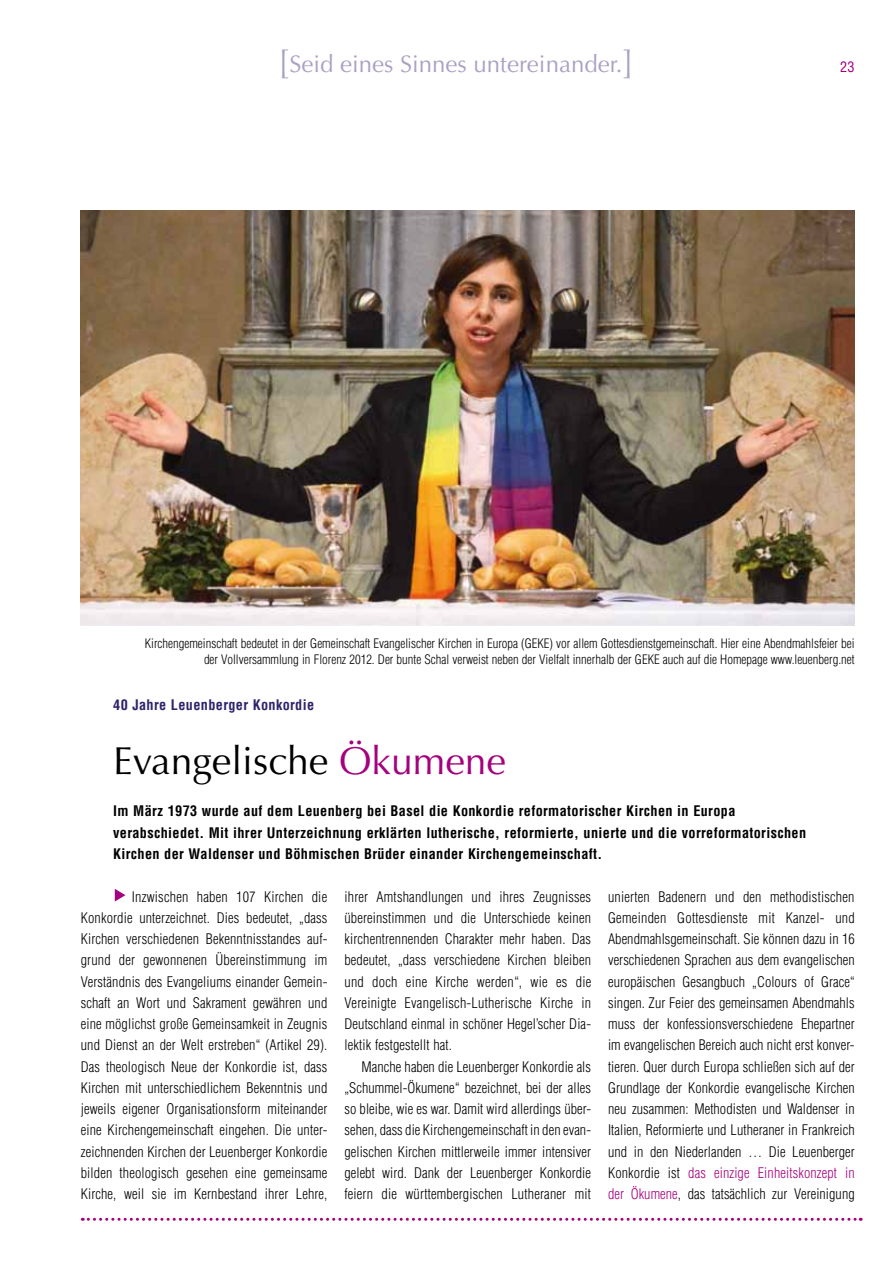
<style>
.page{position:relative;width:893px;height:1263px;background:#fff}
.page>*{position:absolute;margin:0;border:0;box-sizing:border-box;transform-origin:0 0}
.t1{font:39px "Optima";color:#000}
.t2{font:24px "Optima";color:#aba1c3}
.t3{font:300 condensed 14.25px/21.3px "Helvetica LT Std";letter-spacing:.01em;color:#000;text-align:justify}
.t4{font:700 condensed 14.25px/21.3px "Helvetica LT Std";letter-spacing:.025em;color:#000}
.t5{font:700 condensed 14.25px "Helvetica LT Std";letter-spacing:.025em;color:#2e246b}
.t6{font:condensed 14.25px "Helvetica LT Std";color:#a5027d}
.t7{font:300 condensed 12.75px/15.8px "Helvetica LT Std";color:#000;text-align:right}
.s1{font-size:36px}
.s2{color:#a5027d}
</style>
<div class="page">
<svg style="left:82px;top:1218px;width:779px;height:3px"></svg>
<svg style="left:115px;top:889px;width:10px;height:12px"></svg>
<img style="left:81px;top:210px;width:774px;height:415px">
<h2 class="t2" style="left:278px;top:50px;width:358px"><span class="s1">[</span>Seid eines Sinnes untereinander.<span class="s1">]</span></h2>
<p class="t6" style="left:840px;top:58px;width:16px">23</p>
<p class="t7" style="left:145px;top:635px;width:711px">Kirchengemeinschaft bedeutet in der Gemeinschaft Evangelischer Kirchen in Europa (GEKE) vor allem Gottesdienstgemeinschaft. Hier eine Abendmahlsfeier bei der Vollversammlung in Florenz 2012. Der bunte Schal verweist neben der Vielfalt innerhalb der GEKE auch auf die Homepage www.leuenberg.net</p>
<p class="t5" style="left:113px;top:696px;width:202px">40 Jahre Leuenberger Konkordie</p>
<h1 class="t1" style="left:113px;top:738px;width:394px">Evangelische <span class="s2">Ökumene</span></h1>
<p class="t4" style="left:113px;top:800px;width:694px">Im März 1973 wurde auf dem Leuenberg bei Basel die Konkordie reformatorischer Kirchen in Europa verabschiedet. Mit ihrer Unterzeichnung erklärten lutherische, reformierte, unierte und die vorreformatorischen<br>Kirchen der Waldenser und Böhmischen Brüder einander Kirchengemeinschaft.</p>
<p class="t3" style="left:81px;top:886px;width:248px;text-indent:51px">Inzwischen haben 107 Kirchen die Konkordie unterzeichnet. Dies bedeutet, „dass Kirchen verschiedenen Bekenntnisstandes auf&shy;grund der gewonnenen Übereinstimmung im Verständnis des Evangeliums einander Gemein&shy;schaft an Wort und Sakrament gewähren und eine möglichst große Gemeinsamkeit in Zeugnis und Dienst an der Welt erstreben“ (Artikel 29).<br>Das theologisch Neue der Konkordie ist, dass Kirchen mit unterschiedlichem Bekenntnis und jeweils eigener Organisationsform miteinander eine Kirchengemeinschaft eingehen. Die unter&shy;zeichnenden Kirchen der Leuenberger Konkordie bilden theologisch gesehen eine gemeinsame Kirche, weil sie im Kernbestand ihrer Lehre,</p>
<p class="t3" style="left:344px;top:886px;width:248px">ihrer Amtshandlungen und ihres Zeugnisses übereinstimmen und die Unterschiede keinen kirchentrennenden Charakter mehr haben. Das bedeutet, „dass verschiedene Kirchen bleiben und doch eine Kirche werden“, wie es die Vereinigte Evangelisch-Lutherische Kirche in Deutschland einmal in schöner Hegel’scher Dia&shy;lektik festgestellt hat.</p>
<p class="t3" style="left:344px;top:1056px;width:248px;text-indent:17px">Manche haben die Leuenberger Konkordie als „Schummel-Ökumene“ bezeichnet, bei der alles so bleibe, wie es war. Damit wird allerdings über&shy;sehen, dass die Kirchengemeinschaft in den evan&shy;gelischen Kirchen mittlerweile immer intensiver gelebt wird. Dank der Leuenberger Konkordie feiern die württembergischen Lutheraner mit</p>
<p class="t3" style="left:608px;top:886px;width:248px">unierten Badenern und den methodistischen Gemeinden Gottesdienste mit Kanzel- und Abendmahlsgemeinschaft. Sie können dazu in 16 verschiedenen Sprachen aus dem evangelischen europäischen Gesangbuch „Colours of Grace“ singen. Zur Feier des gemeinsamen Abendmahls muss der konfessionsverschiedene Ehepartner im evangelischen Bereich auch nicht erst konver&shy;tieren. Quer durch Europa schließen sich auf der Grundlage der Konkordie evangelische Kirchen neu zusammen: Methodisten und Waldenser in Italien, Reformierte und Lutheraner in Frankreich und in den Niederlanden … Die Leuenberger Konkordie ist <span class="s2">das einzige Einheitskonzept in der Ökumene</span>, das tatsächlich zur Vereinigung</p>
</div>
